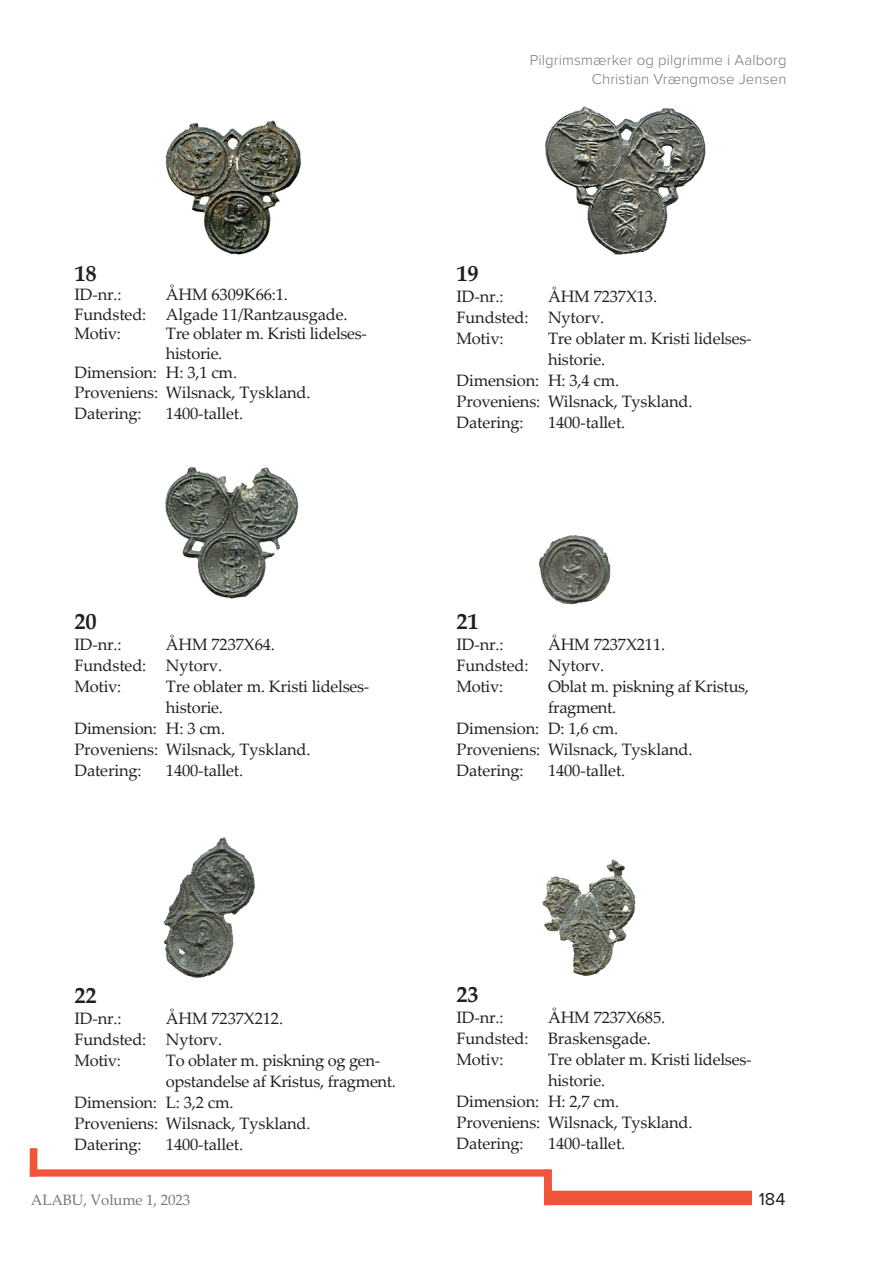
<style>
.page{position:relative;width:893px;height:1263px;background:#fff}
.page>*{position:absolute;margin:0;border:0;box-sizing:border-box;transform-origin:0 0}
.Normal_0{font:700 22.5px "Palatino Linotype";letter-spacing:-.01em;color:#231f20}
.t1{font:18px "Proxima Nova";color:#231f20}
.Normal_0-2{font:16.5px/21px "Palatino Linotype";letter-spacing:-.01em;color:#231f20}
.t2{font:300 15px/18.8px "Proxima Nova";letter-spacing:.01em;color:#76787b;text-align:right}
.t3{font:15px "Palatino Linotype";letter-spacing:-.01em;color:#76787b}
</style>
<div class="page">
<div style="left:544px;top:1191px;width:208px;height:14px;background:#f0543a"></div>
<div style="left:544px;top:1169px;width:8px;height:36px;background:#f0543a"></div>
<div style="left:30px;top:1169px;width:521px;height:7px;background:#f0543a"></div>
<div style="left:30px;top:1148px;width:7px;height:28px;background:#f0543a"></div>
<img style="left:545px;top:106px;width:161px;height:149px">
<img style="left:165px;top:466px;width:134px;height:132px">
<img style="left:539px;top:535px;width:72px;height:70px">
<img style="left:163px;top:837px;width:92px;height:141px">
<img style="left:165px;top:120px;width:136px;height:135px">
<img style="left:542px;top:859px;width:94px;height:117px">
<p class="Normal_0" style="left:74px;top:257px;width:24px">18</p>
<p class="Normal_0-2" style="left:74px;top:284px;width:49px">ID-nr.:</p>
<p class="Normal_0-2" style="left:166px;top:284px;width:124px">ÅHM 6309K66:1.</p>
<p class="Normal_0-2" style="left:74px;top:303px;width:275px">Fundsted: Algade 11/Rantzausgade.</p>
<p class="Normal_0-2" style="left:74px;top:323px;width:48px">Motiv:</p>
<p class="Normal_0-2" style="left:166px;top:323px;width:203px;line-height:19.5px">Tre oblater m. Kristi lidelses&shy;historie.</p>
<p class="Normal_0-2" style="left:74px;top:362px;width:164px">Dimension: H: 3,1 cm.</p>
<p class="Normal_0-2" style="left:74px;top:381px;width:238px">Proveniens: Wilsnack, Tyskland.</p>
<p class="Normal_0-2" style="left:74px;top:402px;width:69px">Datering:</p>
<p class="Normal_0-2" style="left:166px;top:402px;width:79px">1400-tallet.</p>
<p class="Normal_0" style="left:74px;top:605px;width:24px">20</p>
<p class="Normal_0-2" style="left:74px;top:633px;width:49px">ID-nr.:</p>
<p class="Normal_0-2" style="left:166px;top:633px;width:111px">ÅHM 7237X64.</p>
<p class="Normal_0-2" style="left:74px;top:654px;width:149px">Fundsted: Nytorv.</p>
<p class="Normal_0-2" style="left:74px;top:675px;width:49px">Motiv:</p>
<p class="Normal_0-2" style="left:166px;top:675px;width:205px">Tre oblater m. Kristi lidelses&shy;historie.</p>
<p class="Normal_0-2" style="left:74px;top:717px;width:152px">Dimension: H: 3 cm.</p>
<p class="Normal_0-2" style="left:74px;top:738px;width:238px">Proveniens: Wilsnack, Tyskland.</p>
<p class="Normal_0-2" style="left:74px;top:759px;width:69px">Datering:</p>
<p class="Normal_0-2" style="left:166px;top:759px;width:79px">1400-tallet.</p>
<p class="t2" style="left:530px;top:50px;width:258px">Pilgrimsmærker og pilgrimme i Aalborg<br>Christian Vrængmose Jensen</p>
<p class="Normal_0" style="left:456px;top:257px;width:24px">19</p>
<p class="Normal_0-2" style="left:456px;top:285px;width:49px">ID-nr.:</p>
<p class="Normal_0-2" style="left:548px;top:285px;width:111px">ÅHM 7237X13.</p>
<p class="Normal_0-2" style="left:456px;top:306px;width:149px">Fundsted: Nytorv.</p>
<p class="Normal_0-2" style="left:456px;top:327px;width:49px">Motiv:</p>
<p class="Normal_0-2" style="left:548px;top:327px;width:205px">Tre oblater m. Kristi lidelses&shy;historie.</p>
<p class="Normal_0-2" style="left:456px;top:369px;width:164px">Dimension: H: 3,4 cm.</p>
<p class="Normal_0-2" style="left:456px;top:390px;width:238px">Proveniens: Wilsnack, Tyskland.</p>
<p class="Normal_0-2" style="left:456px;top:411px;width:69px">Datering:</p>
<p class="Normal_0-2" style="left:548px;top:411px;width:79px">1400-tallet.</p>
<p class="Normal_0" style="left:456px;top:605px;width:24px">21</p>
<p class="Normal_0-2" style="left:456px;top:633px;width:49px">ID-nr.:</p>
<p class="Normal_0-2" style="left:548px;top:633px;width:119px">ÅHM 7237X211.</p>
<p class="Normal_0-2" style="left:456px;top:654px;width:149px">Fundsted: Nytorv.</p>
<p class="Normal_0-2" style="left:456px;top:675px;width:48px">Motiv:</p>
<p class="Normal_0-2" style="left:548px;top:675px;width:203px">Oblat m. piskning af Kristus, fragment.</p>
<p class="Normal_0-2" style="left:456px;top:717px;width:163px">Dimension: D: 1,6 cm.</p>
<p class="Normal_0-2" style="left:456px;top:738px;width:238px">Proveniens: Wilsnack, Tyskland.</p>
<p class="Normal_0-2" style="left:456px;top:759px;width:69px">Datering:</p>
<p class="Normal_0-2" style="left:548px;top:759px;width:79px">1400-tallet.</p>
<p class="Normal_0" style="left:74px;top:979px;width:24px">22</p>
<p class="Normal_0-2" style="left:74px;top:1007px;width:49px">ID-nr.:</p>
<p class="Normal_0-2" style="left:166px;top:1007px;width:119px">ÅHM 7237X212.</p>
<p class="Normal_0-2" style="left:74px;top:1028px;width:149px">Fundsted: Nytorv.</p>
<p class="Normal_0-2" style="left:74px;top:1049px;width:48px">Motiv:</p>
<p class="Normal_0-2" style="left:166px;top:1049px;width:232px">To oblater m. piskning og gen&shy;opstandelse af Kristus, fragment.</p>
<p class="Normal_0-2" style="left:74px;top:1091px;width:161px">Dimension: L: 3,2 cm.</p>
<p class="Normal_0-2" style="left:74px;top:1112px;width:238px">Proveniens: Wilsnack, Tyskland.</p>
<p class="Normal_0-2" style="left:74px;top:1133px;width:69px">Datering:</p>
<p class="Normal_0-2" style="left:166px;top:1133px;width:79px">1400-tallet.</p>
<p class="t3" style="left:31px;top:1189px;width:161px">ALABU, Volume 1, 2023</p>
<p class="Normal_0" style="left:456px;top:979px;width:24px">23</p>
<p class="Normal_0-2" style="left:456px;top:1006px;width:49px">ID-nr.:</p>
<p class="Normal_0-2" style="left:548px;top:1006px;width:119px">ÅHM 7237X685.</p>
<p class="Normal_0-2" style="left:456px;top:1027px;width:196px">Fundsted: Braskensgade.</p>
<p class="Normal_0-2" style="left:456px;top:1048px;width:49px">Motiv:</p>
<p class="Normal_0-2" style="left:548px;top:1048px;width:205px">Tre oblater m. Kristi lidelses&shy;historie.</p>
<p class="Normal_0-2" style="left:456px;top:1090px;width:164px">Dimension: H: 2,7 cm.</p>
<p class="Normal_0-2" style="left:456px;top:1111px;width:238px">Proveniens: Wilsnack, Tyskland.</p>
<p class="Normal_0-2" style="left:456px;top:1132px;width:69px">Datering:</p>
<p class="Normal_0-2" style="left:548px;top:1132px;width:79px">1400-tallet.</p>
<p class="t1" style="left:759px;top:1185px;width:28px">184</p>
</div>
